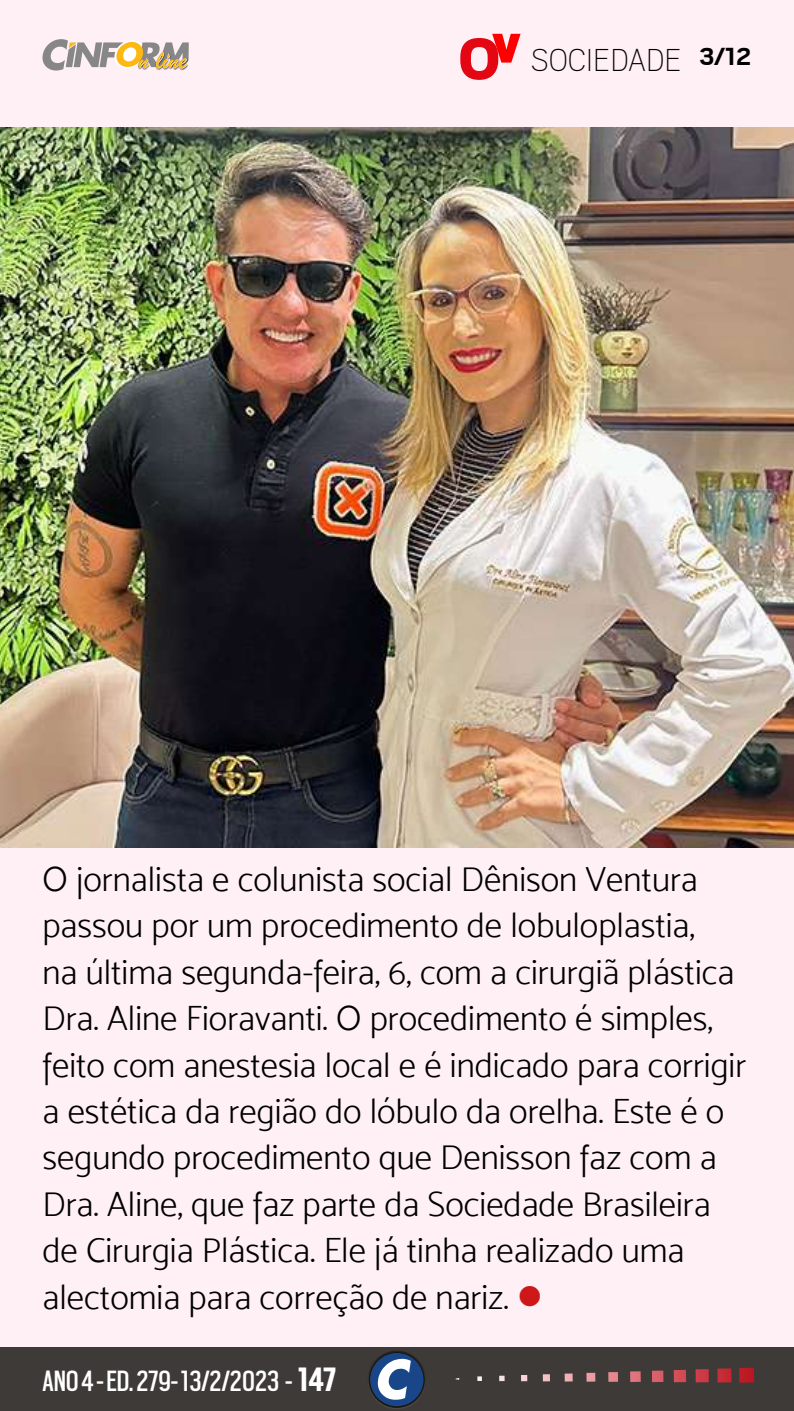
<style>
.page{position:relative;width:794px;height:1411px;background:#fff}
.page>*{position:absolute;margin:0;border:0;box-sizing:border-box;transform-origin:0 0}
.t1{font:100 35.25px "Scout";color:#000}
.t2{font:35px/46.4px "Mosk Light 300";color:#000}
.t3{font:32.5px "Scout Cond";color:#fff}
.s1{color:#cd1719}
.s2{font-weight:700;font-size:37.5px}
</style>
<div class="page">
<div style="left:0;top:0;width:794px;height:1410px;background:#fff0f5"></div>
<svg style="left:43px;top:39px;width:146px;height:31px"></svg>
<div style="left:0;top:1347px;width:794px;height:63px;background:#3e3a37"></div>
<img style="left:739px;top:1367px;width:15px;height:15px">
<img style="left:717px;top:1368px;width:14px;height:14px">
<img style="left:695px;top:1369px;width:14px;height:13px">
<svg style="left:674px;top:1369px;width:12px;height:13px"></svg>
<svg style="left:652px;top:1370px;width:11px;height:11px"></svg>
<svg style="left:630px;top:1371px;width:11px;height:10px"></svg>
<svg style="left:608px;top:1372px;width:10px;height:9px"></svg>
<svg style="left:586px;top:1372px;width:9px;height:9px"></svg>
<svg style="left:564px;top:1373px;width:8px;height:8px"></svg>
<svg style="left:543px;top:1374px;width:7px;height:7px"></svg>
<svg style="left:521px;top:1375px;width:6px;height:6px"></svg>
<svg style="left:499px;top:1375px;width:5px;height:5px"></svg>
<svg style="left:477px;top:1376px;width:5px;height:4px"></svg>
<svg style="left:367px;top:1350px;width:59px;height:59px"></svg>
<svg style="left:369px;top:1351px;width:56px;height:56px"></svg>
<div style="left:370px;top:1352px;width:53px;height:53px;background:#194689;border-radius:50%"></div>
<svg style="left:377px;top:1358px;width:34px;height:41px"></svg>
<svg style="left:460px;top:34px;width:60px;height:46px"></svg>
<img style="left:0;top:128px;width:794px;height:719px">
<p class="t1" style="left:531px;top:37px;width:222px">SOCIEDADE <sup>3/12</sup></p>
<p class="t2" style="left:43px;top:855px;width:705px">O jornalista e colunista social Dênison Ventura passou por um procedimento de lobuloplastia,<br>na última segunda-feira, 6, com a cirurgiã plástica Dra. Aline Fioravanti. O procedimento é simples, feito com anestesia local e é indicado para corrigir a estética da região do lóbulo da orelha. Este é o segundo procedimento que Denisson faz com a Dra. Aline, que faz parte da Sociedade Brasileira de Cirurgia Plástica. Ele já tinha realizado uma alectomia para correção de nariz. <span class="s1">●</span></p>
<p class="t3" style="left:43px;top:1359px;width:296px">ANO 4 - ED. 279- 13/2/2023 - <span class="s2">147</span></p>
</div>
